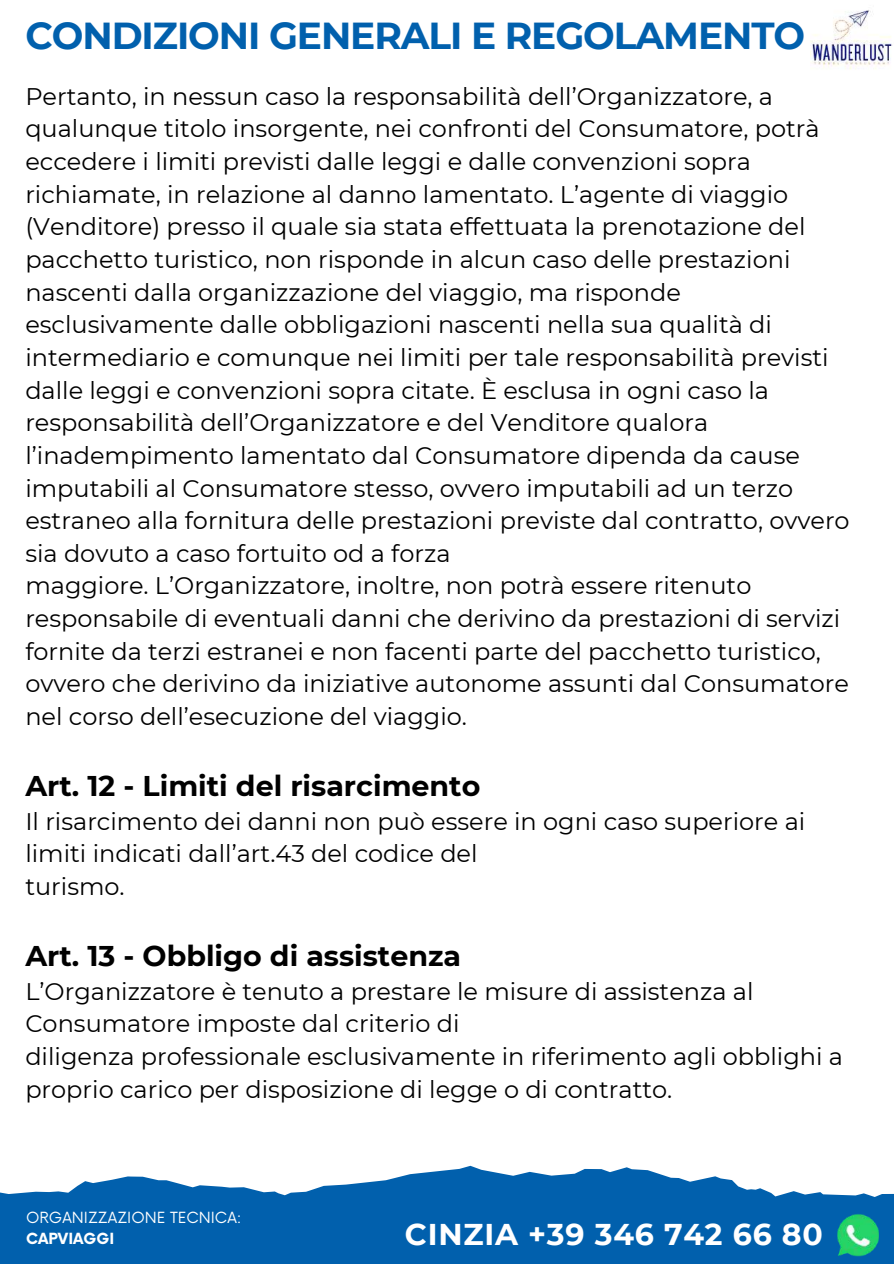
<style>
.page{position:relative;width:894px;height:1264px;background:#fff}
.page>*{position:absolute;margin:0;border:0;box-sizing:border-box;transform-origin:0 0}
.t1{font:700 37.5px "Montserrat";letter-spacing:-.03em;color:#0160ad}
.t2{font:700 30px "Montserrat";letter-spacing:.025em;color:#fff}
.t3{font:700 28.5px "Montserrat";color:#000}
.t4{font:24px/32.7px "Montserrat";color:#000}
.t5{font:15px "Now";color:#fff}
.t6{font:700 15px "Now";color:#fff}
</style>
<div class="page">
<svg style="left:0;top:1165px;width:893px;height:98px;fill:#0160ad"></svg>
<img style="left:837px;top:1213px;width:41px;height:42px">
<img style="left:810px;top:10px;width:82px;height:60px">
<h1 class="t1" style="left:25px;top:12px;width:781px">CONDIZIONI GENERALI E REGOLAMENTO</h1>
<p class="t4" style="left:25px;top:80px;width:825px">Pertanto, in nessun caso la responsabilità dell’Organizzatore, a qualunque titolo insorgente, nei confronti del Consumatore, potrà eccedere i limiti previsti dalle leggi e dalle convenzioni sopra richiamate, in relazione al danno lamentato. L’agente di viaggio (Venditore) presso il quale sia stata effettuata la prenotazione del pacchetto turistico, non risponde in alcun caso delle prestazioni nascenti dalla organizzazione del viaggio, ma risponde esclusivamente dalle obbligazioni nascenti nella sua qualità di intermediario e comunque nei limiti per tale responsabilità previsti dalle leggi e convenzioni sopra citate. È esclusa in ogni caso la responsabilità dell’Organizzatore e del Venditore qualora l’inadempimento lamentato dal Consumatore dipenda da cause imputabili al Consumatore stesso, ovvero imputabili ad un terzo estraneo alla fornitura delle prestazioni previste dal contratto, ovvero sia dovuto a caso fortuito od a forza<br>maggiore. L’Organizzatore, inoltre, non potrà essere ritenuto responsabile di eventuali danni che derivino da prestazioni di servizi fornite da terzi estranei e non facenti parte del pacchetto turistico, ovvero che derivino da iniziative autonome assunti dal Consumatore nel corso dell’esecuzione del viaggio.</p>
<p class="t3" style="left:25px;top:768px;width:456px">Art. 12 - Limiti del risarcimento</p>
<p class="t4" style="left:25px;top:804px;width:781px">Il risarcimento dei danni non può essere in ogni caso superiore ai limiti indicati dall’art.43 del codice del<br>turismo.</p>
<p class="t3" style="left:25px;top:938px;width:437px">Art. 13 - Obbligo di assistenza</p>
<p class="t4" style="left:25px;top:974px;width:819px">L’Organizzatore è tenuto a prestare le misure di assistenza al Consumatore imposte dal criterio di<br>diligenza professionale esclusivamente in riferimento agli obblighi a proprio carico per disposizione di legge o di contratto.</p>
<p class="t5" style="left:26px;top:1209px;width:217px">ORGANIZZAZIONE TECNICA:</p>
<p class="t6" style="left:26px;top:1229px;width:90px">CAPVIAGGI</p>
<p class="t2" style="left:405px;top:1215px;width:419px">CINZIA +39 346 742 66 80</p>
</div>
